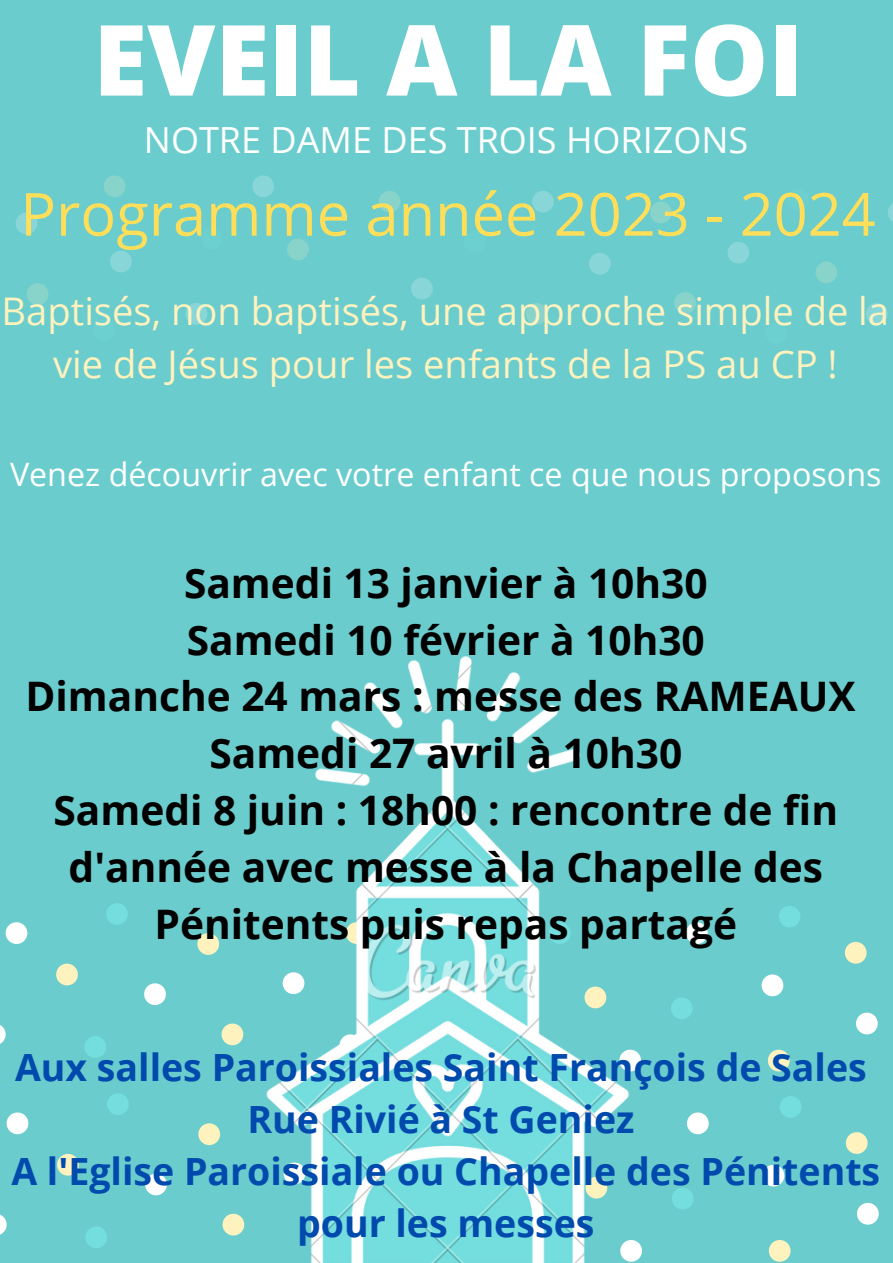
<style>
.page{position:relative;width:893px;height:1263px;background:#6bcccd}
.page>*{position:absolute;margin:0;border:0;box-sizing:border-box;transform-origin:0 0}
.t1{font:800 98.25px "Open Sans";color:#fff}
.t2{font:59.4px "Open Sans";color:#ffde59}
.t3{font:700 40.65px/56.8px "Open Sans";color:#000;text-align:center}
.t4{font:38.17px/52.9px "Open Sans";color:#fef2be;text-align:center}
.t5{font:700 37.5px "Open Sans";color:#004aad}
.t6{font:36px "Open Sans";color:#fff}
.t7{font:32.25px "Open Sans";color:#fff}
</style>
<div class="page">
<svg style="left:769px;top:1240px;width:21px;height:22px"></svg>
<svg style="left:57px;top:1154px;width:22px;height:21px"></svg>
<svg style="left:846px;top:1132px;width:21px;height:22px"></svg>
<svg style="left:780px;top:1096px;width:21px;height:22px"></svg>
<svg style="left:86px;top:1227px;width:21px;height:21px"></svg>
<svg style="left:107px;top:1094px;width:22px;height:21px"></svg>
<svg style="left:0;top:1214px;width:7px;height:21px"></svg>
<svg style="left:7px;top:1112px;width:21px;height:22px"></svg>
<svg style="left:145px;top:1176px;width:4px;height:17px"></svg>
<svg style="left:762px;top:1165px;width:22px;height:21px"></svg>
<svg style="left:857px;top:1203px;width:21px;height:21px"></svg>
<svg style="left:768px;top:1050px;width:21px;height:21px"></svg>
<svg style="left:56px;top:964px;width:22px;height:21px"></svg>
<svg style="left:845px;top:942px;width:21px;height:22px"></svg>
<svg style="left:779px;top:906px;width:21px;height:21px"></svg>
<svg style="left:85px;top:1036px;width:21px;height:22px"></svg>
<svg style="left:106px;top:903px;width:22px;height:22px"></svg>
<svg style="left:0;top:1025px;width:6px;height:19px"></svg>
<svg style="left:6px;top:922px;width:21px;height:22px"></svg>
<svg style="left:144px;top:985px;width:5px;height:18px"></svg>
<svg style="left:761px;top:974px;width:22px;height:22px"></svg>
<svg style="left:856px;top:1013px;width:21px;height:21px"></svg>
<img style="left:149px;top:656px;width:560px;height:607px">
<svg style="left:526px;top:303px;width:21px;height:22px"></svg>
<svg style="left:379px;top:191px;width:21px;height:21px"></svg>
<svg style="left:287px;top:239px;width:22px;height:21px"></svg>
<svg style="left:104px;top:175px;width:21px;height:22px"></svg>
<svg style="left:674px;top:292px;width:22px;height:22px"></svg>
<svg style="left:650px;top:202px;width:22px;height:21px"></svg>
<svg style="left:815px;top:261px;width:22px;height:22px"></svg>
<svg style="left:27px;top:283px;width:21px;height:22px"></svg>
<svg style="left:589px;top:253px;width:21px;height:22px"></svg>
<svg style="left:532px;top:191px;width:22px;height:21px"></svg>
<svg style="left:186px;top:303px;width:21px;height:22px"></svg>
<svg style="left:888px;top:203px;width:5px;height:19px"></svg>
<svg style="left:866px;top:303px;width:21px;height:22px"></svg>
<svg style="left:252px;top:175px;width:22px;height:22px"></svg>
<svg style="left:411px;top:278px;width:22px;height:22px"></svg>
<svg style="left:727px;top:242px;width:22px;height:22px"></svg>
<svg style="left:110px;top:251px;width:22px;height:21px"></svg>
<svg style="left:16px;top:212px;width:21px;height:22px"></svg>
<p class="t1" style="left:93px;top:-9px;width:711px">EVEIL A LA FOI</p>
<p class="t6" style="left:144px;top:114px;width:606px">NOTRE DAME DES TROIS HORIZONS</p>
<p class="t2" style="left:20px;top:172px;width:857px">Programme année 2023 - 2024</p>
<p class="t4" style="left:2px;top:284px;width:889px">Baptisés, non baptisés, une approche simple de la vie de Jésus pour les enfants de la PS au CP !</p>
<p class="t7" style="left:10px;top:452px;width:873px">Venez découvrir avec votre enfant ce que nous proposons</p>
<p class="t3" style="left:184px;top:553px;width:525px">Samedi 13 janvier à 10h30</p>
<p class="t3" style="left:187px;top:610px;width:519px">Samedi 10 février à 10h30</p>
<p class="t3" style="left:25px;top:667px;width:831px">Dimanche 24 mars : messe des RAMEAUX</p>
<p class="t3" style="left:209px;top:724px;width:474px">Samedi 27 avril à 10h30</p>
<p class="t3" style="left:53px;top:781px;width:786px">Samedi 8 juin : 18h00 : rencontre de fin d'année avec messe à la Chapelle des<br>Pénitents puis repas partagé</p>
<p class="t5" style="left:15px;top:1040px;width:853px">Aux salles Paroissiales Saint François de Sales</p>
<p class="t5" style="left:247px;top:1093px;width:388px">Rue Rivié à St Geniez</p>
<p class="t5" style="left:11px;top:1145px;width:870px">A l'Eglise Paroissiale ou Chapelle des Pénitents</p>
<p class="t5" style="left:297px;top:1197px;width:299px">pour les messes</p>
</div>
